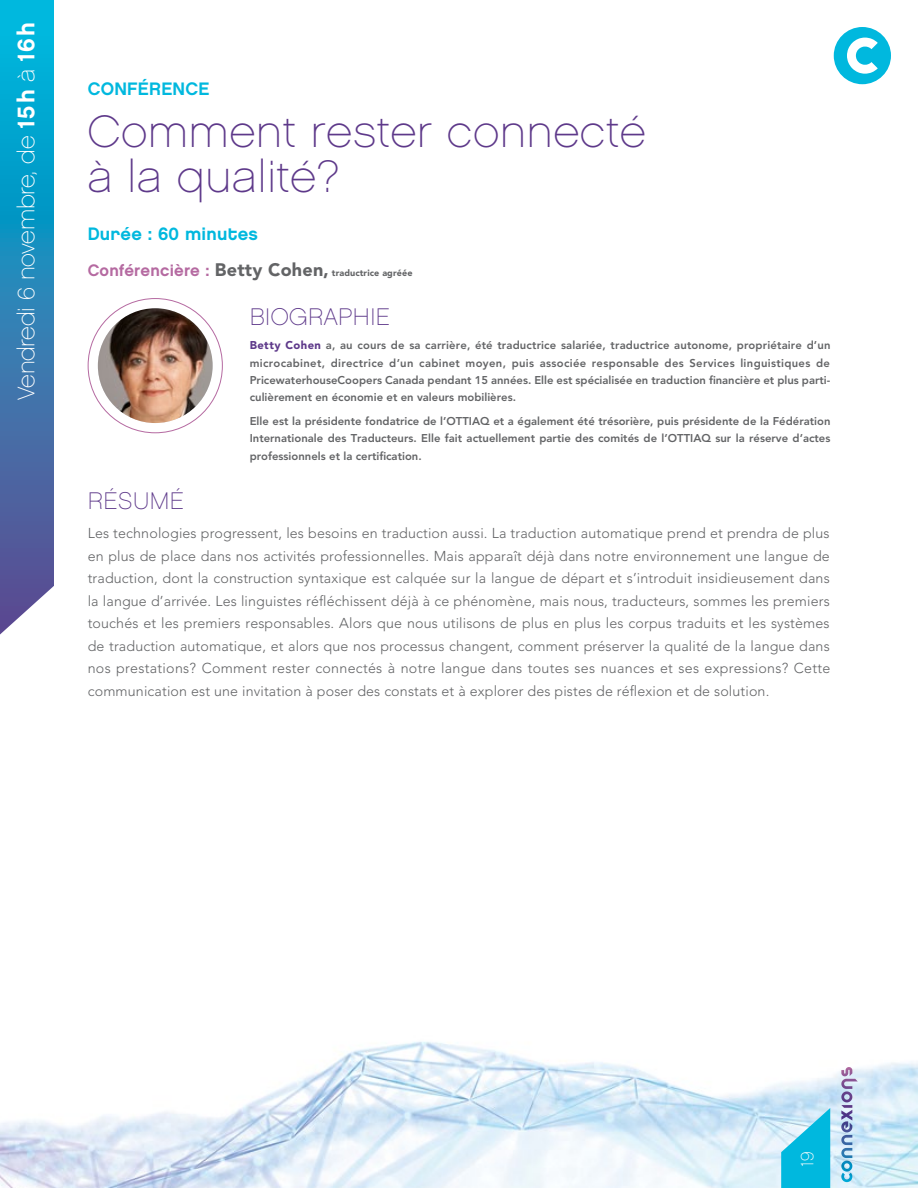
<style>
.page{position:relative;width:918px;height:1188px;background:#fff}
.page>*{position:absolute;margin:0;border:0;box-sizing:border-box;transform-origin:0 0}
.t1{font:45px/45px "Chalet Paris Nineteen Sixty";letter-spacing:.02em;color:#5e398a}
.t2{font:24px "Chalet Paris Nineteen Sixty";letter-spacing:-.015em;color:#fff}
.t3{font:24px "Chalet Paris Nineteen Sixty";letter-spacing:.02em;color:#5e398a}
.t4{font:18px "Chalet New York Nineteen Eighty";letter-spacing:.01em;color:#00b8de}
.t5{font:18px "Chalet Paris Nineteen Sixty";color:#fff}
.t6{font:300 14.25px/22.5px "Avenir LT Std";letter-spacing:.01em;color:#636466;text-align:justify}
.t7{font:800 11.25px/17.2px "Avenir LT Std";color:#636466;text-align:justify}
.t8{font:900 9px "Avenir LT Std";letter-spacing:.01em;color:#636466}
.s1{font-family:"Chalet New York Nineteen Eighty"}
.s2{font-family:"Chalet New York Nineteen Sixty";font-weight:400;font-size:16.5px;color:#b56aa1}
.s3{font-size:18px}
.s4{font-weight:900;color:#5e398a}
</style>
<div class="page">
<img style="left:0;top:1041px;width:918px;height:147px">
<svg style="left:781px;top:1108px;width:49px;height:80px;background:#3bc5e4"></svg>
<svg style="left:841px;top:1067px;width:17px;height:89px;background:#b1bad8"></svg>
<svg style="left:0;top:0;width:54px;height:634px;background:#2f89ba"></svg>
<div style="left:834px;top:27px;width:57px;height:57px;background:#00b8de;border-radius:50%"></div>
<svg style="left:847px;top:38px;width:31px;height:36px"></svg>
<img style="left:98px;top:308px;width:115px;height:115px;border-radius:57px">
<h2 class="t2" style="left:13px;top:400px;width:379px;rotate:-90deg">Vendredi 6 novembre, de <span class="s1">15h</span> à <span class="s1">16h</span></h2>
<p class="t4" style="left:88px;top:78px;width:123px">Conférence</p>
<h1 class="t1" style="left:88px;top:109px;width:559px">Comment rester connecté à la qualité?</h1>
<p class="t4" style="left:88px;top:223px;width:172px">Durée : 60 minutes</p>
<p class="t8" style="left:88px;top:267px;width:326px"><span class="s2">Conférencière :</span> <span class="s3">Betty Cohen,</span> traductrice agréée</p>
<h2 class="t3" style="left:250px;top:303px;width:142px">BIOGRAPHIE</h2>
<p class="t7" style="left:250px;top:337px;width:582px"><span class="s4">Betty Cohen</span> a, au cours de sa carrière, été traductrice salariée, traductrice autonome, propriétaire d’un microcabinet, directrice d’un cabinet moyen, puis associée responsable des Services linguistiques de PricewaterhouseCoopers Canada pendant 15 années. Elle est spécialisée en traduction financière et plus parti&shy;culièrement en économie et en valeurs mobilières.</p>
<p class="t7" style="left:250px;top:413px;width:582px">Elle est la présidente fondatrice de l’OTTIAQ et a également été trésorière, puis présidente de la Fédération Internationale des Traducteurs. Elle fait actuellement partie des comités de l’OTTIAQ sur la réserve d’actes professionnels et la certification.</p>
<h2 class="t3" style="left:88px;top:487px;width:98px">Résumé</h2>
<p class="t6" style="left:88px;top:522px;width:744px">Les technologies progressent, les besoins en traduction aussi. La traduction automatique prend et prendra de plus en plus de place dans nos activités professionnelles. Mais apparaît déjà dans notre environnement une langue de traduction, dont la construction syntaxique est calquée sur la langue de départ et s’introduit insidieusement dans la langue d’arrivée. Les linguistes réfléchissent déjà à ce phénomène, mais nous, traducteurs, sommes les premiers touchés et les premiers responsables. Alors que nous utilisons de plus en plus les corpus traduits et les systèmes de traduction automatique, et alors que nos processus changent, comment préserver la qualité de la langue dans nos prestations? Comment rester connectés à notre langue dans toutes ses nuances et ses expressions? Cette communication est une invitation à poser des constats et à explorer des pistes de réflexion et de solution.</p>
<p class="t5" style="left:797px;top:1167px;width:17px;rotate:-90deg">19</p>
</div>
